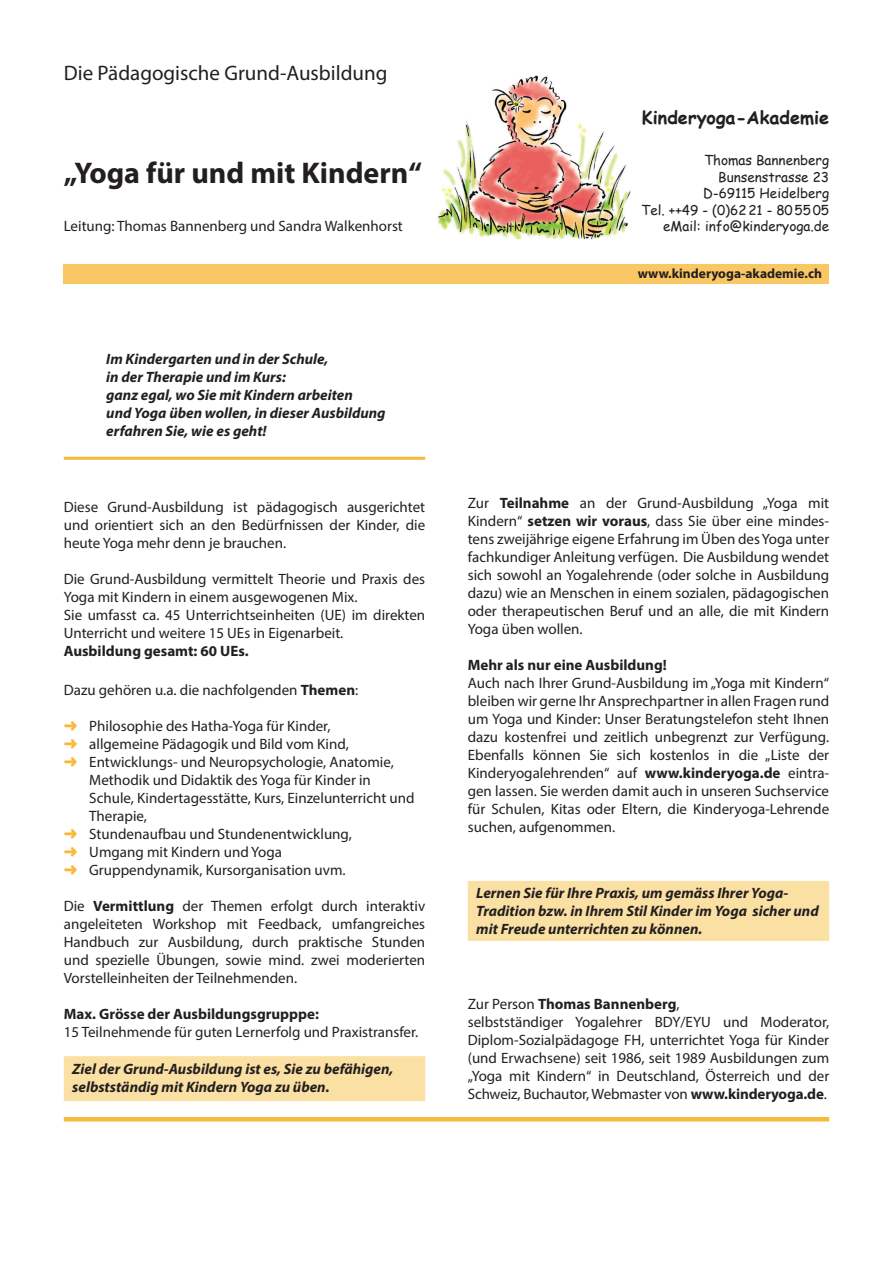
<style>
.page{position:relative;width:893px;height:1263px;background:#fff}
.page>*{position:absolute;margin:0;border:0;box-sizing:border-box;transform-origin:0 0}
.t1{font:700 30px "Myriad Pro";color:#231f20}
.t2{font:21px "Myriad Pro";color:#231f20}
.t3{font:700 18px "Comic Sans MS";color:#231f20}
.t4{font:15px/18px "Myriad Pro";color:#231f20;text-align:justify}
.t5{font:italic 700 15px/18px "Myriad Pro";color:#231f20}
.t6{font:700 15px "Myriad Pro";color:#231f20}
.t7{font:13.5px/16.5px "Comic Sans MS";color:#231f20;text-align:right}
.t8{font:700 13.5px "Myriad Pro";color:#231f20}
.s1{font-weight:700}
.s2{color:#f8ba39}
</style>
<div class="page">
<div style="left:64px;top:1056px;width:361px;height:45px;background:#fae0a3"></div>
<div style="left:468px;top:881px;width:361px;height:60px;background:#fae0a3"></div>
<div style="left:64px;top:264px;width:765px;height:19px;background:#f9c763"></div>
<hr style="left:64px;top:457px;width:361px;height:3px;background:#f8ba39">
<hr style="left:64px;top:1117px;width:765px;height:4px;background:#f8ba39">
<img style="left:438px;top:75px;width:192px;height:165px">
<svg style="left:556px;top:206px;width:8px;height:7px"></svg>
<h2 class="t2" style="left:64px;top:60px;width:325px">Die Pädagogische Grund-Ausbildung</h2>
<h1 class="t1" style="left:64px;top:153px;width:360px">„Yoga für und mit Kindern“</h1>
<p class="t4" style="left:64px;top:217px;width:341px">Leitung: Thomas Bannenberg und Sandra Walkenhorst</p>
<p class="t5" style="left:106px;top:350px;width:281px">Im Kindergarten und in der Schule,<br>in der Therapie und im Kurs:<br>ganz egal, wo Sie mit Kindern arbeiten<br>und Yoga üben wollen, in dieser Ausbildung erfahren Sie, wie es geht!</p>
<p class="t4" style="left:64px;top:497px;width:363px">Diese Grund-Ausbildung ist pädagogisch ausgerichtet und orientiert sich an den Bedürfnissen der Kinder, die heute Yoga mehr denn je brauchen.</p>
<p class="t4" style="left:64px;top:569px;width:363px;text-align:left">Die Grund-Ausbildung vermittelt Theorie und Praxis des Yoga mit Kindern in einem ausgewogenen Mix.<br>Sie umfasst ca. 45 Unterrichtseinheiten (UE) im direkten Unterricht und weitere 15 UEs in Eigenarbeit.</p>
<p class="t6" style="left:64px;top:641px;width:186px">Ausbildung gesamt: 60 UEs.</p>
<p class="t4" style="left:64px;top:681px;width:296px">Dazu gehören u.a. die nachfolgenden <span class="s1">Themen</span>:</p>
<p class="t4" style="left:64px;top:717px;width:268px"><span class="s2">➜</span> Philosophie des Hatha-Yoga für Kinder,</p>
<p class="t4" style="left:64px;top:735px;width:286px"><span class="s2">➜</span> allgemeine Pädagogik und Bild vom Kind,</p>
<p class="t4" style="left:64px;top:753px;width:331px"><span class="s2">➜</span> Entwicklungs- und Neuropsychologie, Anatomie,</p>
<p class="t4" style="left:89px;top:771px;width:283px">Methodik und Didaktik des Yoga für Kinder in</p>
<p class="t4" style="left:89px;top:789px;width:327px">Schule, Kindertagesstätte, Kurs, Einzelunterricht und</p>
<p class="t4" style="left:89px;top:807px;width:59px">Therapie,</p>
<p class="t4" style="left:64px;top:825px;width:290px"><span class="s2">➜</span> Stundenaufbau und Stundenentwicklung,</p>
<p class="t4" style="left:64px;top:843px;width:220px"><span class="s2">➜</span> Umgang mit Kindern und Yoga</p>
<p class="t4" style="left:64px;top:861px;width:283px"><span class="s2">➜</span> Gruppendynamik, Kursorganisation uvm.</p>
<p class="t4" style="left:64px;top:897px;width:363px">Die <span class="s1">Vermittlung</span> der Themen erfolgt durch interaktiv angeleiteten Workshop mit Feedback, umfangreiches Handbuch zur Ausbildung, durch praktische Stunden und spezielle Übungen, sowie mind. zwei moderierten Vorstelleinheiten der Teilnehmenden.</p>
<p class="t6" style="left:64px;top:1005px;width:257px">Max. Grösse der Ausbildungsgrupppe:</p>
<p class="t4" style="left:64px;top:1023px;width:356px">15 Teilnehmende für guten Lernerfolg und Praxistransfer.</p>
<p class="t5" style="left:72px;top:1059px;width:323px">Ziel der Grund-Ausbildung ist es, Sie zu befähigen, selbstständig mit Kindern Yoga zu üben.</p>
<p class="t3" style="left:642px;top:105px;width:189px">Kinderyoga-Akademie</p>
<p class="t7" style="left:641px;top:152px;width:189px">Thomas Bannenberg<br>Bunsenstrasse 23<br>D-69115 Heidelberg<br>Tel. ++49 - (0)62 21 - 80 55 05 eMail: info@kinderyoga.de</p>
<p class="t8" style="left:638px;top:264px;width:186px">www.kinderyoga-akademie.ch</p>
<p class="t4" style="left:468px;top:494px;width:363px">Zur <span class="s1">Teilnahme</span> an der Grund-Ausbildung „Yoga mit Kindern“ <span class="s1">setzen wir voraus</span>, dass Sie über eine mindes&shy;tens zweijährige eigene Erfahrung im Üben des Yoga unter fachkundiger Anleitung verfügen. Die Ausbildung wendet sich sowohl an Yogalehrende (oder solche in Ausbildung dazu) wie an Menschen in einem sozialen, pädagogischen oder therapeutischen Beruf und an alle, die mit Kindern Yoga üben wollen.</p>
<p class="t6" style="left:468px;top:655px;width:201px">Mehr als nur eine Ausbildung!</p>
<p class="t4" style="left:468px;top:674px;width:363px">Auch nach Ihrer Grund-Ausbildung im „Yoga mit Kindern“ bleiben wir gerne Ihr Ansprechpartner in allen Fragen rund um Yoga und Kinder: Unser Beratungstelefon steht Ihnen dazu kostenfrei und zeitlich unbegrenzt zur Verfügung.<br>Ebenfalls können Sie sich kostenlos in die „Liste der Kinderyogalehrenden“ auf <span class="s1">www.kinder yoga.de</span> eintra&shy;gen lassen. Sie werden damit auch in unseren Suchservice für Schulen, Kitas oder Eltern, die Kinderyoga-Lehrende suchen, aufgenommen.</p>
<p class="t5" style="left:476px;top:884px;width:344px">Lernen Sie für Ihre Praxis, um gemäss Ihrer Yoga-<br>Tradition bzw. in Ihrem Stil Kinder im Yoga sicher und mit Freude unterrichten zu können.</p>
<p class="t4" style="left:468px;top:995px;width:363px;text-align:left">Zur Person <span class="s1">Thomas Bannenberg</span>,<br>selbstständiger Yogalehrer BDY/EYU und Moderator, Diplom-Sozialpädagoge FH, unterrichtet Yoga für Kinder (und Erwachsene) seit 1986, seit 1989 Ausbildungen zum „Yoga mit Kindern“ in Deutschland, Österreich und der Schweiz, Buchautor, Webmaster von <span class="s1">www.kinderyoga.de</span>.</p>
</div>
